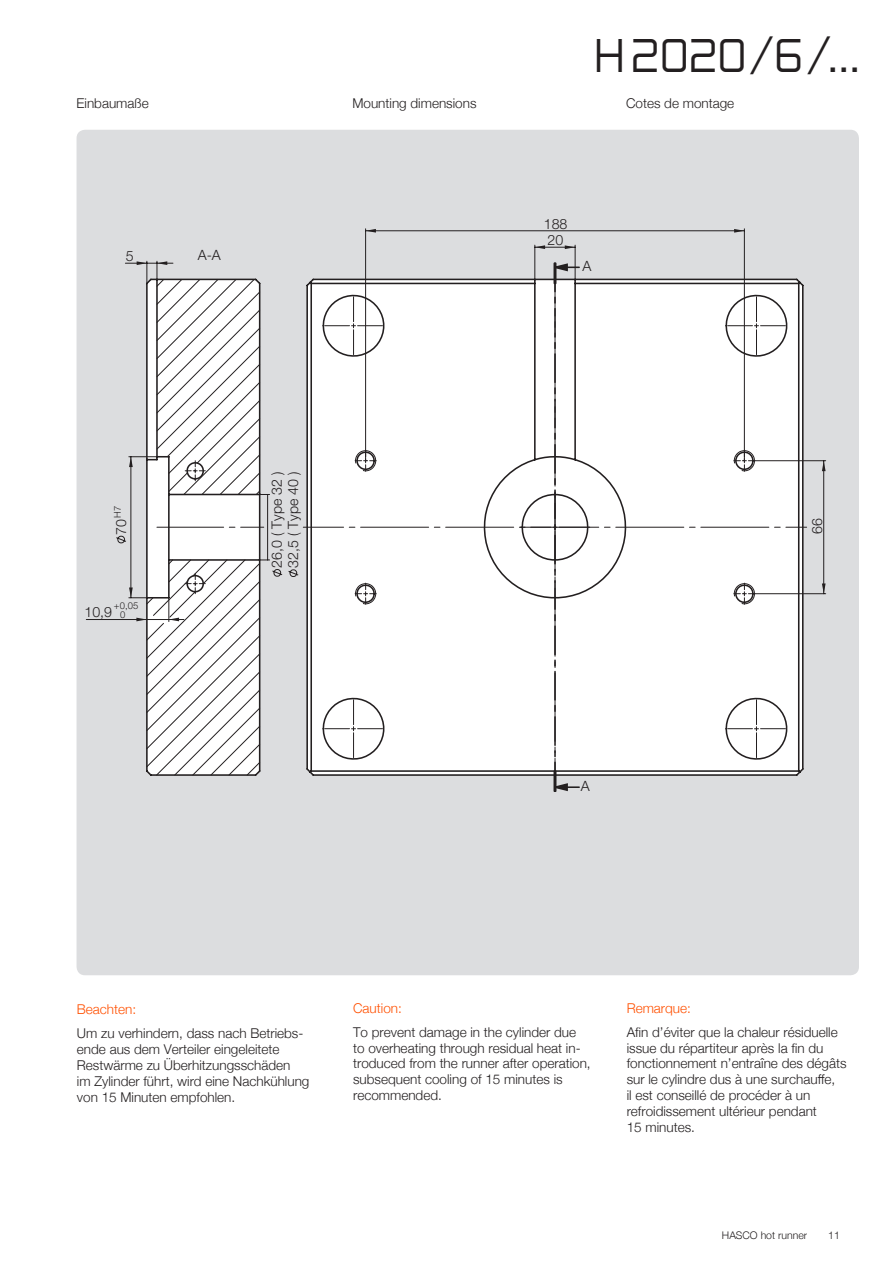
<style>
.page{position:relative;width:893px;height:1263px;background:#fff}
.page>*{position:absolute;margin:0;border:0;box-sizing:border-box;transform-origin:0 0}
.Melt_Überschriften_3{font:48px "Melt";color:#231f20}
.t1{font:300 14.25px "Helvetica Neue";color:#231f20}
.t2{font:300 14.1px/16.4px "Helvetica Neue";color:#231f20}
.Fließtext_kl_Abstand{font:300 13.5px/15.9px "Helvetica Neue";color:#231f20}
.Fließtext_9_12{font:300 13.5px "Helvetica Neue";color:#231f20}
.Fließtext_kl_Abstand-2{font:300 13.5px "Helvetica Neue";color:#ff5000}
.t3{font:300 10.5px "Helvetica Neue";color:#231f20}
.t4{font:300 9.45px/9.3px "Helvetica Neue";color:#231f20}
</style>
<div class="page">
<div style="left:77px;top:130px;width:782px;height:845px;background:#dcdddf;border-radius:9px"></div>
<hr style="left:534px;top:245px;width:1px;height:34px;background:#231f20">
<hr style="left:575px;top:245px;width:1px;height:34px;background:#231f20">
<hr style="left:535px;top:247px;width:40px;height:1px;background:#231f20">
<hr style="left:86px;top:619px;width:61px;height:1px;background:#231f20">
<hr style="left:366px;top:230px;width:378px;height:1px;background:#231f20">
<hr style="left:365px;top:229px;width:1px;height:232px;background:#231f20">
<hr style="left:744px;top:229px;width:1px;height:232px;background:#231f20">
<hr style="left:755px;top:593px;width:71px;height:1px;background:#231f20">
<hr style="left:755px;top:460px;width:71px;height:1px;background:#231f20">
<hr style="left:823px;top:461px;width:1px;height:133px;background:#231f20">
<svg style="left:366px;top:229px;width:10px;height:4px"></svg>
<svg style="left:565px;top:245px;width:10px;height:4px"></svg>
<svg style="left:535px;top:245px;width:10px;height:4px"></svg>
<svg style="left:734px;top:229px;width:10px;height:4px"></svg>
<svg style="left:116px;top:261px;width:691px;height:531px"></svg>
<svg style="left:822px;top:583px;width:4px;height:11px"></svg>
<svg style="left:822px;top:461px;width:4px;height:10px"></svg>
<p class="Melt_Überschriften_3" style="left:594px;top:37px;width:265px">H2020/6/…</p>
<p class="Fließtext_9_12" style="left:77px;top:92px;width:74px">Einbaumaße</p>
<p class="Fließtext_9_12" style="left:352px;top:92px;width:126px">Mounting dimensions</p>
<p class="Fließtext_9_12" style="left:626px;top:92px;width:110px">Cotes de montage</p>
<p class="t2" style="left:544px;top:216px;width:25px">188</p>
<p class="t2" style="left:126px;top:248px;width:9px">5</p>
<p class="t1" style="left:198px;top:246px;width:25px">A-A</p>
<p class="t2" style="left:113px;top:535px;width:31px;rotate:-90deg">70 <sup>H7</sup></p>
<p class="t2" style="left:84px;top:603px;width:29px">10,9</p>
<p class="t4" style="left:120px;top:601px;width:20px;text-indent:-6px">+0,05<br>0</p>
<p class="t2" style="left:268px;top:568px;width:97px;rotate:-90deg">26,0 ( Type 32 )<br>32,5 ( Type 40 )</p>
<p class="t2" style="left:547px;top:232px;width:17px">20</p>
<p class="t2" style="left:582px;top:258px;width:10px">A</p>
<p class="t2" style="left:581px;top:778px;width:10px">A</p>
<p class="t2" style="left:809px;top:534px;width:17px;rotate:-90deg">66</p>
<p class="Fließtext_kl_Abstand-2" style="left:77px;top:998px;width:61px">Beachten:</p>
<p class="Fließtext_kl_Abstand" style="left:77px;top:1024px;width:234px">Um zu verhindern, dass nach Betriebs&shy;ende aus dem Verteiler eingeleitete Restwärme zu Überhitzungsschäden<br>im Zylinder führt, wird eine Nachkühlung von 15 Minuten empfohlen.</p>
<p class="Fließtext_kl_Abstand-2" style="left:353px;top:997px;width:50px">Caution:</p>
<p class="Fließtext_kl_Abstand" style="left:353px;top:1023px;width:239px">To prevent damage in the cylinder due to overheating through residual heat in&shy;troduced from the runner after operation, subsequent cooling of 15 minutes is recommended.</p>
<p class="Fließtext_kl_Abstand-2" style="left:627px;top:997px;width:66px">Remarque:</p>
<p class="Fließtext_kl_Abstand" style="left:627px;top:1023px;width:221px">Afin d’éviter que la chaleur résiduelle issue du répartiteur après la fin du fonctionnement n’entraîne des dégâts sur le cylindre dus à une surchauffe,<br>il est conseillé de procéder à un refroidissement ultérieur pendant<br>15 minutes.</p>
<p class="t3" style="left:722px;top:1227px;width:87px">HASCO hot runner</p>
<p class="t3" style="left:828px;top:1227px;width:13px">11</p>
</div>
